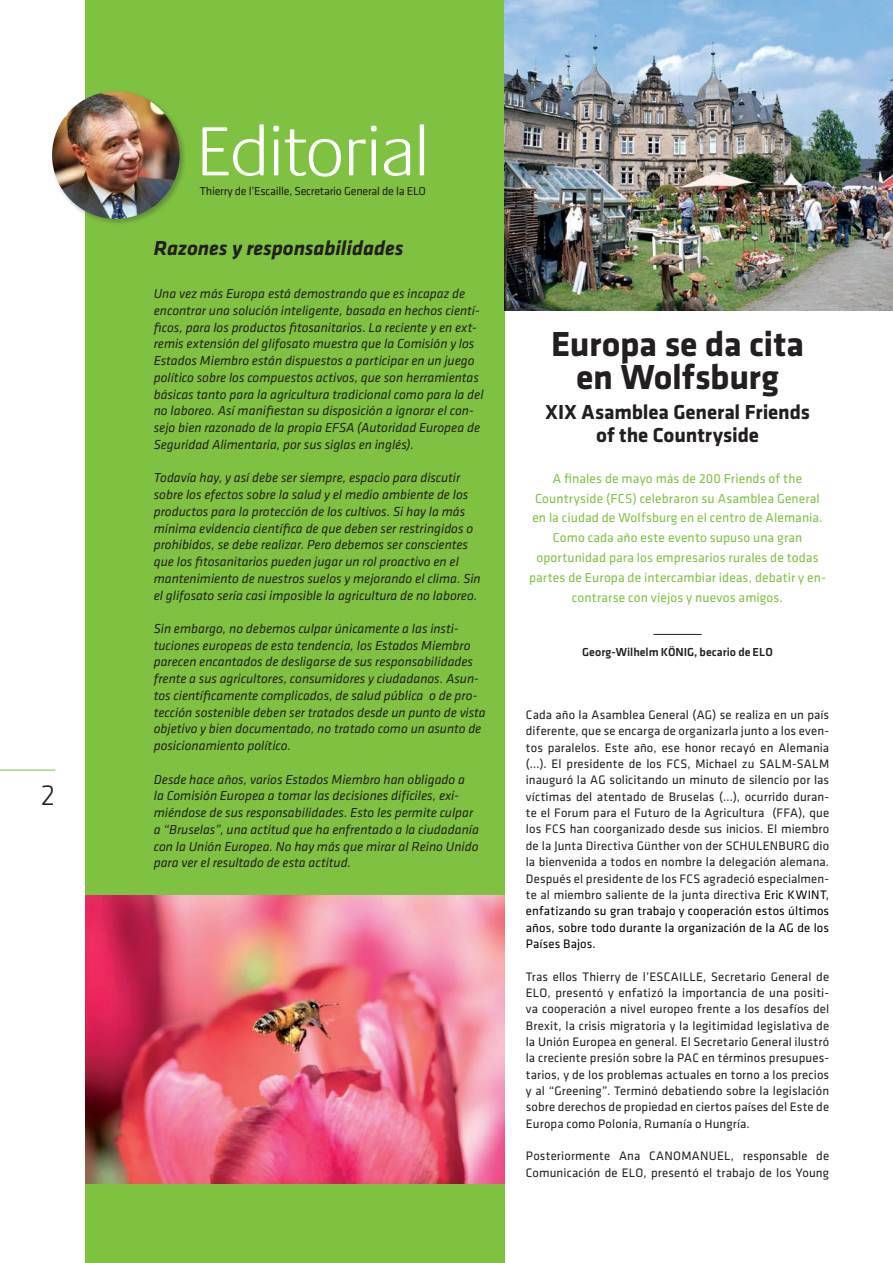
<style>
.page{position:relative;width:893px;height:1263px;background:#fff}
.page>*{position:absolute;margin:0;border:0;box-sizing:border-box;transform-origin:0 0}
.t1{font:300 72px "Praxis";color:#fff}
.t2{font:700 36px/33.3px "Klavika";letter-spacing:-.01em;color:#231f20;text-align:center}
.t3{font:300 30px "Klavika";color:#231f20}
.t4{font:700 21px/22.8px "Klavika";letter-spacing:-.005em;color:#231f20;text-align:center}
.t5{font:italic 700 21px "Klavika";letter-spacing:-.005em;color:#231f20}
.t6{font:italic 13.5px/16.8px "Klavika";color:#231f20}
.t7{font:13.5px/19.8px "Klavika";letter-spacing:.005em;color:#7fc241;text-align:center}
.t8{font:12.75px/16.4px "Klavika";letter-spacing:.01em;color:#231f20;text-align:justify}
.t9{font:12px "Klavika";letter-spacing:-.02em;color:#231f20}
.t10{font:500 12px "Klavika";color:#231f20}
.s1{color:#000}
</style>
<div class="page">
<hr style="left:0;top:770px;width:55px;height:1px;background:#7fc241">
<div style="left:85px;top:0;width:420px;height:1263px;background:#7fc241"></div>
<div style="left:50px;top:90px;width:137px;height:136px;background:#231f20;opacity:.3"></div>
<img style="left:52px;top:91px;width:128px;height:128px;border-radius:64px">
<hr style="left:653px;top:634px;width:49px;height:1px;background:#231f20">
<img style="left:85px;top:896px;width:420px;height:287px">
<img style="left:505px;top:0;width:388px;height:311px">
<h3 class="t3" style="left:41px;top:779px;width:16px">2</h3>
<h1 class="t1" style="left:197px;top:114px;width:233px">Editorial</h1>
<p class="t9" style="left:200px;top:184px;width:228px">Thierry de l’Escaille, Secretario General de la ELO</p>
<h3 class="t5" style="left:154px;top:236px;width:251px">Razones y responsabilidades</h3>
<p class="t6" style="left:154px;top:286px;width:331px">Una vez más Europa está demostrando que es incapaz de encontrar una solución inteligente, basada en hechos cientí&shy;ficos, para los productos fitosanitarios. La reciente y en ext&shy;remis extensión del glifosato muestra que la Comisión y los Estados Miembro están dispuestos a participar en un juego político sobre los compuestos activos, que son herramientas básicas tanto para la agricultura tradicional como para la del no laboreo. Así manifiestan su disposición a ignorar el con&shy;sejo bien razonado de la propia EFSA (Autoridad Europea de Seguridad Alimentaria, por sus siglas en inglés).</p>
<p class="t6" style="left:154px;top:470px;width:328px">Todavía hay, y así debe ser siempre, espacio para discutir sobre los efectos sobre la salud y el medio ambiente de los productos para la protección de los cultivos. Si hay la más mínima evidencia científica de que deben ser restringidos o prohibidos, se debe realizar. Pero debemos ser conscientes que los fitosanitarios pueden jugar un rol proactivo en el mantenimiento de nuestros suelos y mejorando el clima. Sin el glifosato sería casi imposible la agricultura de no laboreo.</p>
<p class="t6" style="left:154px;top:620px;width:333px">Sin embargo, no debemos culpar únicamente a las insti&shy;tuciones europeas de esta tendencia, los Estados Miembro parecen encantados de desligarse de sus responsabilidades frente a sus agricultores, consumidores y ciudadanos. Asun&shy;tos científicamente complicados, de salud pública o de pro&shy;tección sostenible deben ser tratados desde un punto de vista objetivo y bien documentado, no tratado como un asunto de posicionamiento político.</p>
<p class="t6" style="left:154px;top:771px;width:327px">Desde hace años, varios Estados Miembro han obligado a<br>la Comisión Europea a tomar las decisiones difíciles, exi&shy;miéndose de sus responsabilidades. Esto les permite culpar a “Bruselas”, una actitud que ha enfrentado a la ciudadanía con la Unión Europea. No hay más que mirar al Reino Unido para ver el resultado de esta actitud.</p>
<h2 class="t2" style="left:551px;top:328px;width:254px">Europa se da cita en Wolfsburg</h2>
<h3 class="t4" style="left:545px;top:401px;width:266px">XIX Asamblea General Friends of the Countryside</h3>
<p class="t7" style="left:529px;top:469px;width:298px">A finales de mayo más de 200 Friends of the Countryside (FCS) celebraron su Asamblea General en la ciudad de Wolfsburg en el centro de Alemania.<br>Como cada año este evento supuso una gran oportunidad para los empresarios rurales de todas partes de Europa de intercambiar ideas, debatir y en&shy;contrarse con viejos y nuevos amigos.</p>
<p class="t10" style="left:582px;top:645px;width:192px">Georg-Wilhelm KÖNIG, becario de ELO</p>
<p class="t8" style="left:526px;top:707px;width:305px">Cada año la Asamblea General (AG) se realiza en un país diferente, que se encarga de organizarla junto a los even&shy;tos paralelos. Este año, ese honor recayó en Alemania (…). El presidente de los FCS, Michael zu SALM-SALM inauguró la AG solicitando un minuto de silencio por las víctimas del atentado de Bruselas (…), ocurrido duran&shy;te el Forum para el Futuro de la Agricultura (FFA), que los FCS han coorganizado desde sus inicios. El miembro de la Junta Directiva Günther von der SCHULENBURG dio la bienvenida a todos en nombre la delegación alemana.<br>Después el presidente de los FCS agradeció especialmen&shy;te al miembro saliente de la junta directiva <span class="s1">Eric KWINT, enfatizando su gran trabajo y cooperación estos últimos años, sobre todo durante la organización de la AG de los Países Bajos.</span></p>
<p class="t8" style="left:526px;top:968px;width:305px">Tras ellos Thierry de l’ESCAILLE, Secretario General de ELO, presentó y enfatizó la importancia de una positi&shy;va cooperación a nivel europeo frente a los desafíos del Brexit, la crisis migratoria y la legitimidad legislativa de la Unión Europea en general. El Secretario General ilustró la creciente presión sobre la PAC en términos presupues&shy;tarios, y de los problemas actuales en torno a los precios y al “Greening”. Terminó debatiendo sobre la legislación sobre derechos de propiedad en ciertos países del Este de Europa como Polonia, Rumanía o Hungría.</p>
<p class="t8" style="left:526px;top:1148px;width:305px">Posteriormente Ana CANOMANUEL, responsable de<br>Comunicación de ELO, presentó el trabajo de los Young</p>
</div>
